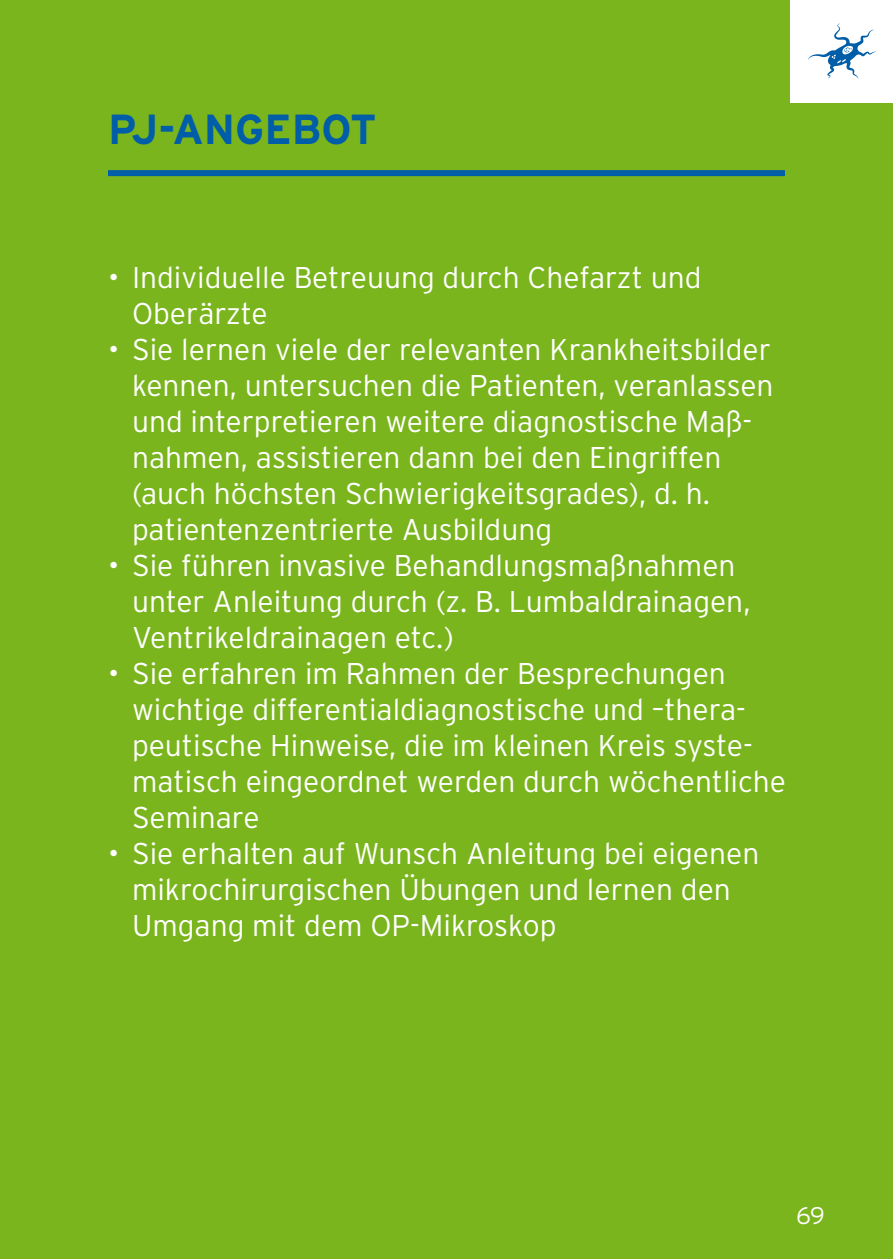
<style>
.page{position:relative;width:893px;height:1259px;background:#7ab51d}
.page>*{position:absolute;margin:0;border:0;box-sizing:border-box;transform-origin:0 0}
.t1{font:700 42px "Interstate";color:#005da8}
.t2{font:300 30px/36px "Interstate";color:#fff}
.t3{font:300 24px "Interstate";color:#fff}
</style>
<div class="page">
<div style="left:108px;top:170px;width:677px;height:6px;background:#005da8"></div>
<div style="left:791px;top:0;width:102px;height:102px;background:#fff"></div>
<svg style="left:808px;top:23px;width:68px;height:56px"></svg>
<h1 class="t1" style="left:108px;top:104px;width:270px">PJ-ANGEBOT</h1>
<p class="t2" style="left:132px;top:259px;width:571px;text-indent:-24px">• Individuelle Betreuung durch Chefarzt und<br>Oberärzte</p>
<p class="t2" style="left:132px;top:331px;width:643px;text-indent:-24px">• Sie lernen viele der relevanten Krankheitsbilder kennen, untersuchen die Patienten, veranlassen und interpretieren weitere diagnostische Maß&shy;nahmen, assistieren dann bei den Eingriffen (auch höchsten Schwierigkeitsgrades), d. h. patientenzentrierte Ausbildung</p>
<p class="t2" style="left:132px;top:547px;width:620px;text-indent:-24px">• Sie führen invasive Behandlungsmaßnahmen unter Anleitung durch (z. B. Lumbaldrainagen,<br>Ventrikeldrainagen etc.)</p>
<p class="t2" style="left:132px;top:655px;width:656px;text-indent:-24px">• Sie erfahren im Rahmen der Besprechungen wichtige differentialdiagnostische und –thera&shy;peutische Hinweise, die im kleinen Kreis syste&shy;matisch eingeordnet werden durch wöchentliche Seminare</p>
<p class="t2" style="left:132px;top:835px;width:629px;text-indent:-24px">• Sie erhalten auf Wunsch Anleitung bei eigenen mikrochirurgischen Übungen und lernen den<br>Umgang mit dem OP-Mikroskop</p>
<p class="t3" style="left:796px;top:1202px;width:30px">69</p>
</div>
